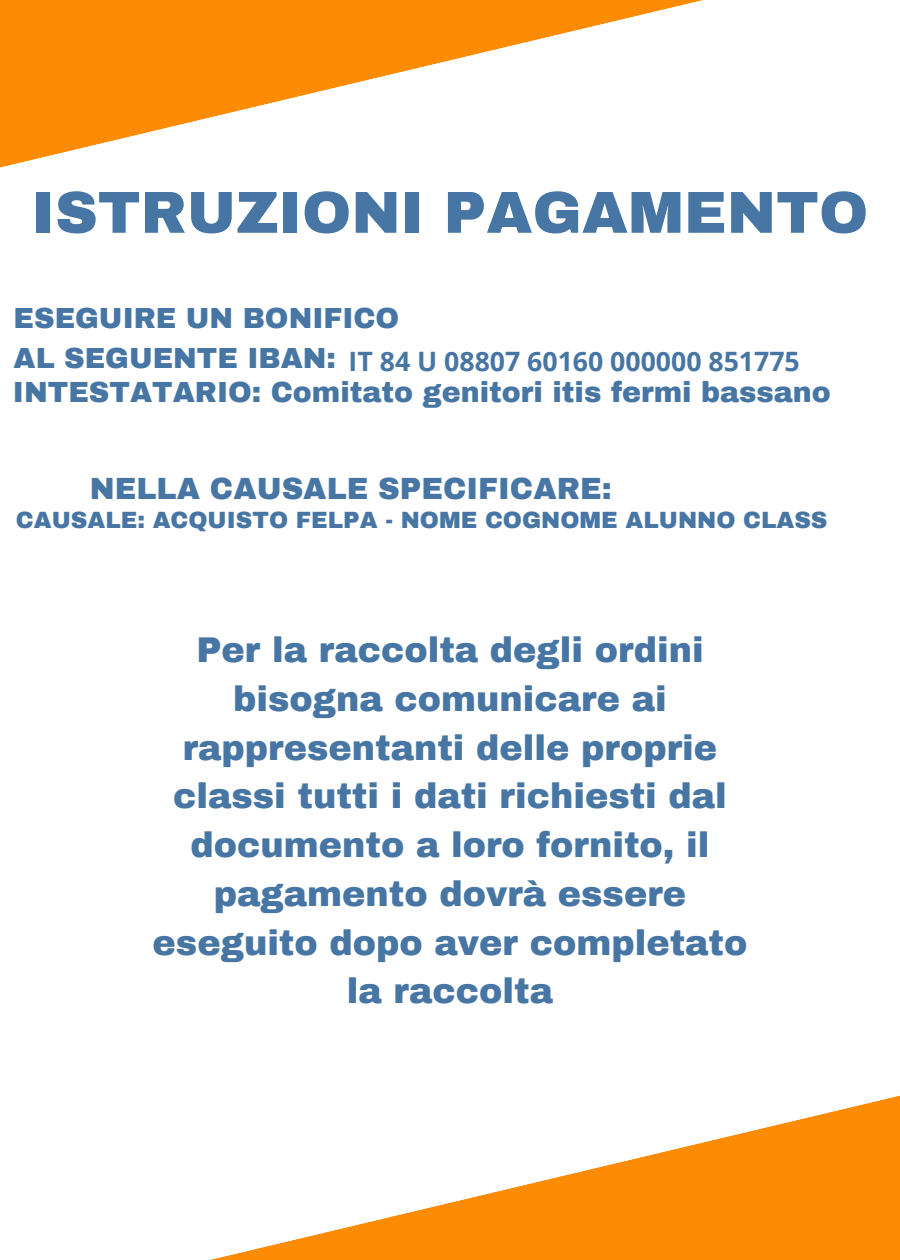
<style>
.page{position:relative;width:900px;height:1260px;background:#fff}
.page>*{position:absolute;margin:0;border:0;box-sizing:border-box;transform-origin:0 0}
.t1{font:900 59.25px "Archivo";color:#4776a4}
.t2{font:900 35px/48.8px "Archivo";color:#4776a4;text-align:center}
.t3{font:900 30px "Archivo";color:#4776a4}
.t4{font:900 28.5px "Archivo";color:#4776a4}
.t5{font:700 26.75px "Open Sans";color:#4776a4}
.t6{font:900 23px "Archivo";color:#4776a4}
.s1{font-family:"Archivo";font-weight:900;font-size:28.5px}
</style>
<div class="page">
<svg style="left:210px;top:1095px;width:690px;height:165px"></svg>
<svg style="left:0;top:0;width:703px;height:168px"></svg>
<p class="t1" style="left:32px;top:181px;width:838px">ISTRUZIONI PAGAMENTO</p>
<p class="t4" style="left:14px;top:303px;width:387px">ESEGUIRE UN BONIFICO</p>
<p class="t5" style="left:14px;top:342px;width:788px"><span class="s1">AL SEGUENTE IBAN:</span> IT 84 U 08807 60160 000000 851775</p>
<p class="t4" style="left:13px;top:377px;width:820px">INTESTATARIO: Comitato genitori itis fermi bassano</p>
<p class="t3" style="left:90px;top:473px;width:523px">NELLA CAUSALE SPECIFICARE:</p>
<p class="t6" style="left:16px;top:508px;width:813px">CAUSALE: ACQUISTO FELPA - NOME COGNOME ALUNNO CLASS</p>
<p class="t2" style="left:153px;top:626px;width:596px">Per la raccolta degli ordini bisogna comunicare ai rappresentanti delle proprie classi tutti i dati richiesti dal documento a loro fornito, il pagamento dovrà essere eseguito dopo aver completato la raccolta</p>
</div>
